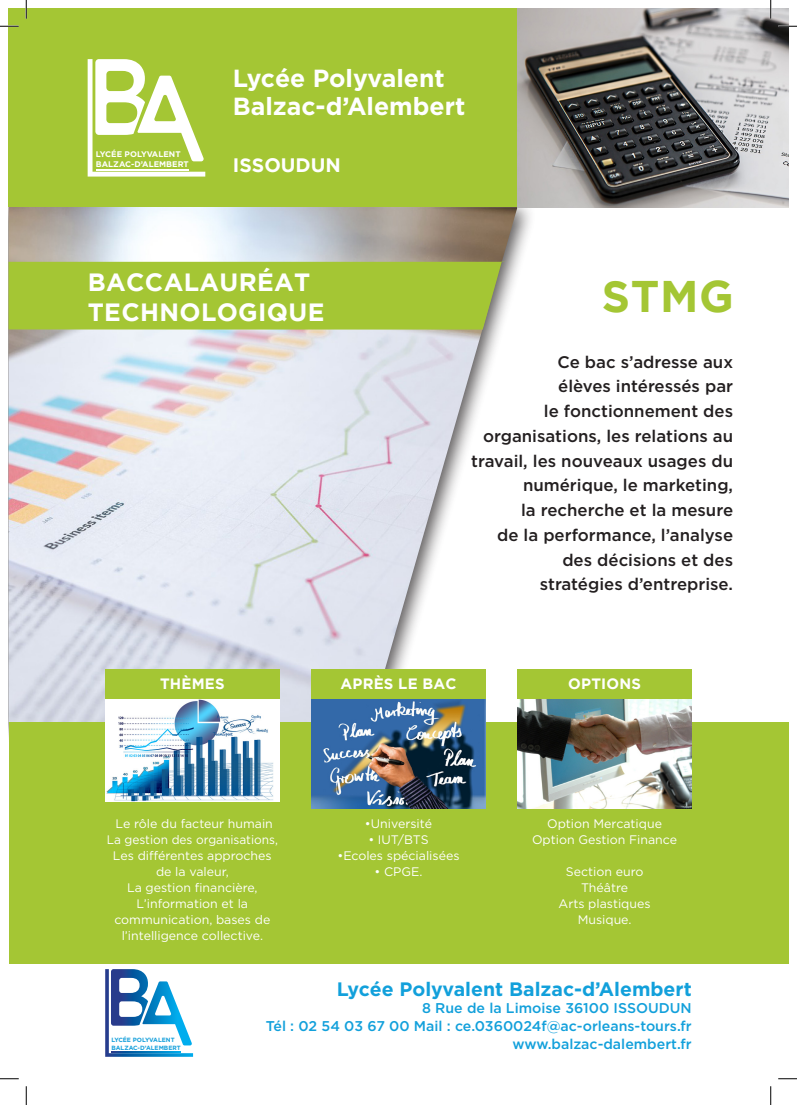
<style>
.page{position:relative;width:797px;height:1105px;background:#fff}
.page>*{position:absolute;margin:0;border:0;box-sizing:border-box;transform-origin:0 0}
.TITRE_FILIERE{font:700 44.25px "Gotham";color:#a4c634}
.TITRE_FILIERE-2{font:700 24.88px "Gotham";letter-spacing:.015em;color:#fff}
.t1{font:700 24.75px "Gotham";color:#fff}
.t2{font:700 19.5px "Gotham";color:#12a0db}
.t3{font:700 19.5px "Gotham";color:#fff}
.TEXTE_FORMATION{font:500 16.75px/24.8px "Gotham";color:#231f20;text-align:right}
.TEXTE_TITRE_PHOTO{font:700 15px "Gotham";letter-spacing:.015em;color:#fff}
.t4{font:500 14.12px "Gotham";color:#12a0db}
.TEXTE_PHOTO{font:12.38px/15.9px "Gotham";color:#fff;text-align:center}
.t5{font:700 8.12px/9.8px "Gotham";color:#fff}
.t6{font:700 6.12px/7.2px "Gotham";color:#16a0db}
</style>
<div class="page">
<div style="left:9px;top:196px;width:527px;height:546px;background:#231f20;opacity:.75"></div>
<img style="left:9px;top:207px;width:508px;height:515px">
<div style="left:9px;top:9px;width:517px;height:198px;background:#a4c634"></div>
<div style="left:9px;top:722px;width:779px;height:242px;background:#a4c634"></div>
<img style="left:517px;top:9px;width:271px;height:198px">
<svg style="left:88px;top:59px;width:117px;height:118px"></svg>
<hr style="left:96px;top:169px;width:92px;height:1px;background:#fff">
<img style="left:517px;top:698px;width:174px;height:110px">
<img style="left:105px;top:698px;width:174px;height:104px">
<img style="left:311px;top:698px;width:174px;height:110px">
<div style="left:105px;top:669px;width:174px;height:29px;background:#a4c634"></div>
<div style="left:311px;top:669px;width:174px;height:29px;background:#a4c634"></div>
<div style="left:517px;top:669px;width:174px;height:29px;background:#a4c634"></div>
<div style="left:9px;top:262px;width:496px;height:68px;background:#a4c634"></div>
<svg style="left:105px;top:969px;width:88px;height:88px"></svg>
<svg style="left:111px;top:1051px;width:69px;height:1px"></svg>
<svg style="left:0;top:25px;width:19px;height:2px"></svg>
<svg style="left:778px;top:25px;width:19px;height:2px"></svg>
<svg style="left:0;top:1078px;width:19px;height:1px"></svg>
<svg style="left:778px;top:1078px;width:19px;height:1px"></svg>
<svg style="left:25px;top:0;width:2px;height:19px"></svg>
<svg style="left:25px;top:1086px;width:2px;height:19px"></svg>
<svg style="left:770px;top:0;width:1px;height:19px"></svg>
<svg style="left:770px;top:1086px;width:1px;height:19px"></svg>
<p class="t5" style="left:96px;top:149px;width:94px">LYCÉE POLYVALENT<br>BALZAC-D’ALEMBERT</p>
<p class="t1" style="left:233px;top:64px;width:213px">Lycée Polyvalent</p>
<p class="t1" style="left:233px;top:92px;width:234px">Balzac-d’Alembert</p>
<p class="t3" style="left:233px;top:154px;width:109px">ISSOUDUN</p>
<p class="TITRE_FILIERE-2" style="left:88px;top:268px;width:224px">BACCALAURÉAT</p>
<p class="TITRE_FILIERE-2" style="left:88px;top:298px;width:238px">TECHNOLOGIQUE</p>
<p class="TITRE_FILIERE" style="left:602px;top:271px;width:133px">STMG</p>
<p class="TEXTE_FORMATION" style="left:471px;top:349px;width:263px">Ce bac s’adresse aux<br>élèves intéressés par<br>le fonctionnement des organisations, les relations au travail, les nouveaux usages du numérique, le marketing,</p>
<p class="TEXTE_FORMATION" style="left:521px;top:498px;width:213px">la recherche et la mesure</p>
<p class="TEXTE_FORMATION" style="left:497px;top:522px;width:237px">de la performance, l’analyse</p>
<p class="TEXTE_FORMATION" style="left:562px;top:547px;width:172px">des décisions et des</p>
<p class="TEXTE_FORMATION" style="left:540px;top:572px;width:195px">stratégies d’entreprise.</p>
<p class="TEXTE_TITRE_PHOTO" style="left:160px;top:675px;width:66px">THÈMES</p>
<p class="TEXTE_TITRE_PHOTO" style="left:340px;top:675px;width:117px">APRÈS LE BAC</p>
<p class="TEXTE_TITRE_PHOTO" style="left:568px;top:675px;width:74px">OPTIONS</p>
<p class="TEXTE_PHOTO" style="left:107px;top:816px;width:173px">Le rôle du facteur humain<br>La gestion des organisations,</p>
<p class="TEXTE_PHOTO" style="left:113px;top:847px;width:160px">Les différentes approches de la valeur,</p>
<p class="TEXTE_PHOTO" style="left:127px;top:879px;width:132px">La gestion financière,</p>
<p class="TEXTE_PHOTO" style="left:114px;top:895px;width:157px">L’information et la communication, bases de l’intelligence collective.</p>
<p class="TEXTE_PHOTO" style="left:365px;top:816px;width:68px">•Université</p>
<p class="TEXTE_PHOTO" style="left:368px;top:831px;width:62px">• IUT/BTS</p>
<p class="TEXTE_PHOTO" style="left:337px;top:847px;width:124px">•Ecoles spécialisées</p>
<p class="TEXTE_PHOTO" style="left:374px;top:863px;width:50px">• CPGE.</p>
<p class="TEXTE_PHOTO" style="left:547px;top:816px;width:116px">Option Mercatique</p>
<p class="TEXTE_PHOTO" style="left:532px;top:831px;width:146px">Option Gestion Finance</p>
<p class="TEXTE_PHOTO" style="left:566px;top:863px;width:79px">Section euro</p>
<p class="TEXTE_PHOTO" style="left:581px;top:879px;width:48px">Théâtre</p>
<p class="TEXTE_PHOTO" style="left:558px;top:895px;width:93px">Arts plastiques</p>
<p class="TEXTE_PHOTO" style="left:577px;top:911px;width:55px">Musique.</p>
<p class="t6" style="left:111px;top:1036px;width:71px">LYCÉE POLYVALENT<br>BALZAC-D’ALEMBERT</p>
<p class="t2" style="left:337px;top:977px;width:356px">Lycée Polyvalent Balzac-d’Alembert</p>
<p class="t4" style="left:422px;top:999px;width:271px">8 Rue de la Limoise 36100 ISSOUDUN</p>
<p class="t4" style="left:266px;top:1017px;width:427px">Tél : 02 54 03 67 00 Mail : ce.0360024f@ac-orleans-tours.fr</p>
<p class="t4" style="left:512px;top:1034px;width:181px">www.balzac-dalembert.fr</p>
</div>
